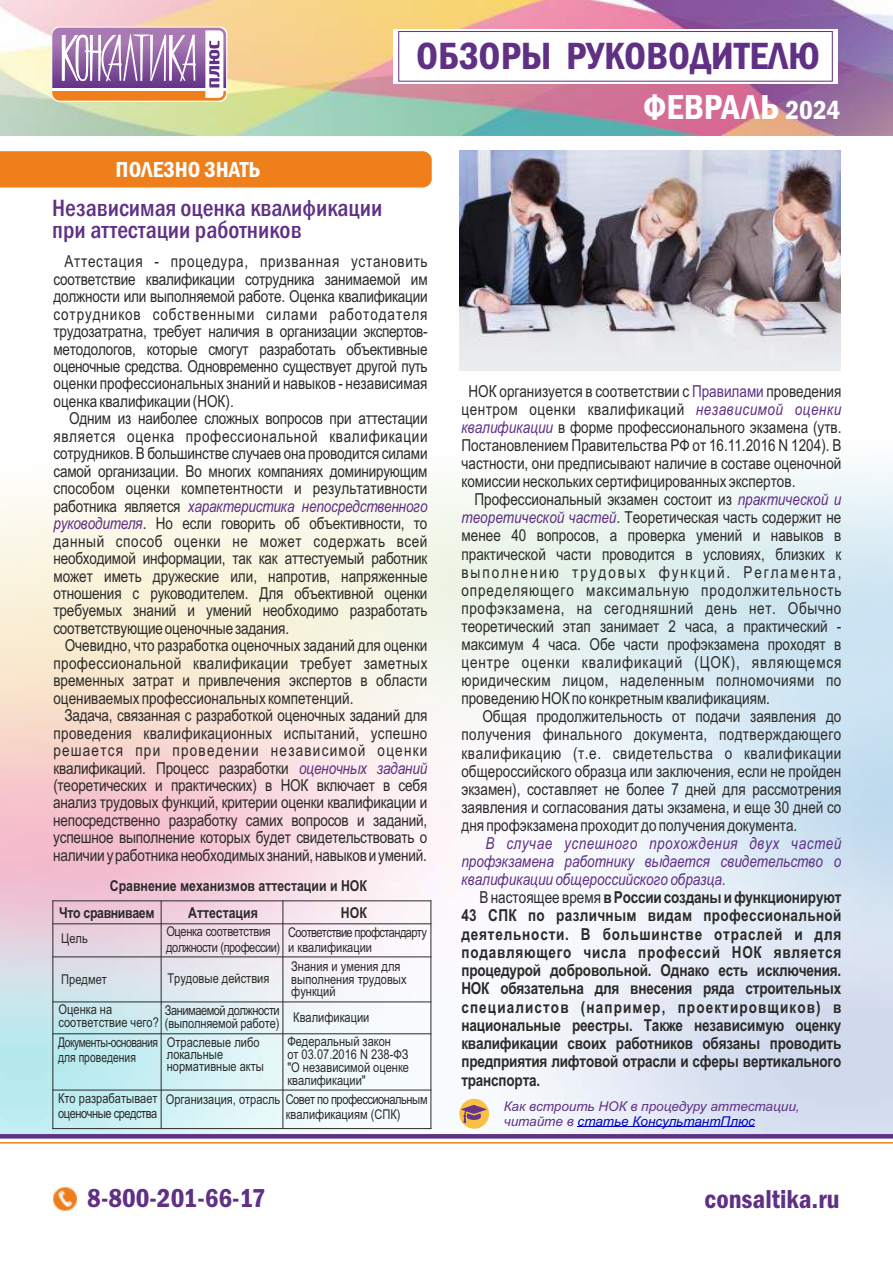
<style>
.page{position:relative;width:893px;height:1263px;background:#fff}
.page>*{position:absolute;margin:0;border:0;box-sizing:border-box;transform-origin:0 0}
.t1{font:600 condensed 39.3px "Franklin Gothic";color:#603085}
.t2{font:600 condensed 36px "Franklin Gothic";color:#fefefe}
.t3{font:600 condensed 26.85px "Franklin Gothic";color:#603085}
.t4{font:500 condensed 24.45px/22.6px "Franklin Gothic";color:#603085}
.t5{font:600 condensed 22.5px "Franklin Gothic";color:#fefefe}
.t6{font:16.5px/17.4px "Arial Narrow";color:#2b2a29;text-align:justify}
.t7{font:700 16.5px/18.3px "Arial Narrow";letter-spacing:-.01em;color:#2b2a29;text-align:justify}
.t8{font:italic 16.5px/18px "Arial Narrow";color:#603085;text-align:justify}
.t9{font:700 15px "Arial Narrow";color:#2b2a29}
.t10{font:700 15px "Arial Narrow";letter-spacing:-.025em;color:#2b2a29}
.t11{font:13.5px/13px "Arial Narrow";color:#2b2a29}
.t12{font:italic 13.5px/14.7px "Arial";color:#603085}
.t13{font:13.5px/15.3px "Arial Narrow";letter-spacing:-.03em;color:#2b2a29}
.t14{font:13.5px/15.3px "Arial Narrow";letter-spacing:-.045em;color:#2b2a29}
.t15{font:13.5px/15.3px "Arial Narrow";letter-spacing:-.035em;color:#2b2a29}
.t16{font:13.5px/15.3px "Arial Narrow";letter-spacing:-.035em;color:#2b2a29;scale:.93 1}
.s1{font-style:italic;color:#603085}
.s2{font-size:27px}
.s3{color:#603085}
.s4{font-weight:400}
.s5{color:#0000c4}
</style>
<div class="page">
<img style="left:0;top:470px;width:893px;height:664px">
<hr style="left:0;top:1142px;width:893px;height:1px;background:#ef7f1a">
<hr style="left:0;top:1134px;width:893px;height:4px;background:#603085">
<img style="left:53px;top:1187px;width:23px;height:25px">
<hr style="left:577px;top:1126px;width:178px;height:1px;background:#0000c4">
<div style="left:0;top:151px;width:432px;height:37px;background:#ef7f1a"></div>
<div style="left:459px;top:1099px;width:30px;height:30px;background:#f8c144;border-radius:50%"></div>
<svg style="left:461px;top:1105px;width:25px;height:18px"></svg>
<img style="left:0;top:0;width:893px;height:136px">
<div style="left:393px;top:29px;width:445px;height:55px;background:#fefefe"></div>
<svg style="left:398px;top:31px;width:435px;height:51px"></svg>
<svg style="left:52px;top:27px;width:175px;height:75px"></svg>
<hr style="left:52px;top:900px;width:1px;height:229px;background:#2b2a29">
<hr style="left:161px;top:900px;width:1px;height:229px;background:#2b2a29">
<hr style="left:282px;top:900px;width:1px;height:229px;background:#2b2a29">
<hr style="left:430px;top:900px;width:1px;height:229px;background:#2b2a29">
<hr style="left:52px;top:1128px;width:379px;height:1px;background:#2b2a29">
<hr style="left:52px;top:1090px;width:379px;height:1px;background:#2b2a29">
<hr style="left:52px;top:1033px;width:379px;height:1px;background:#2b2a29">
<hr style="left:52px;top:1001px;width:379px;height:1px;background:#2b2a29">
<hr style="left:52px;top:956px;width:379px;height:1px;background:#2b2a29">
<hr style="left:52px;top:923px;width:379px;height:1px;background:#2b2a29">
<hr style="left:52px;top:900px;width:379px;height:1px;background:#2b2a29">
<img style="left:459px;top:151px;width:382px;height:219px">
<h1 class="t1" style="left:416px;top:42px;width:405px">ОБЗОРЫ РУКОВОДИТЕЛЮ</h1>
<h3 class="t5" style="left:116px;top:161px;width:146px">ПОЛЕЗНО ЗНАТЬ</h3>
<h3 class="t4" style="left:52px;top:198px;width:332px">Независимая оценка квалификации при аттестации работников</h3>
<p class="t6" style="left:54px;top:254px;width:376px;text-indent:11px">Аттестация - процедура, призванная установить соответствие квалификации сотрудника занимаемой им должности или выполняемой работе. Оценка квалификации сотрудников собственными силами работодателя трудозатратна, требует наличия в организации экспертов&shy;методологов, которые смогут разработать объективные оценочные средства. Одновременно существует другой путь оценки профессиональных знаний и навыков - независимая оценка квалификации (НОК).</p>
<p class="t6" style="left:53px;top:411px;width:376px;text-indent:16px">Одним из наиболее сложных вопросов при аттестации является оценка профессиональной квалификации сотрудников. В большинстве случаев она проводится силами самой организации. Во многих компаниях доминирующим способом оценки компетентности и результативности работника является <span class="s1">характеристика непосредственного руководителя</span>. Но если говорить об объективности, то данный способ оценки не может содержать всей необходимой информации, так как аттестуемый работник может иметь дружеские или, напротив, напряженные отношения с руководителем. Для объективной оценки требуемых знаний и умений необходимо разработать соответствующиеоценочныезадания.</p>
<p class="t6" style="left:53px;top:638px;width:376px;text-indent:11px">Очевидно, что разработка оценочных заданий для оценки профессиональной квалификации требует заметных временных затрат и привлечения экспертов в области оцениваемых профессиональных компетенций.</p>
<p class="t6" style="left:53px;top:708px;width:376px;text-indent:11px">Задача, связанная с разработкой оценочных заданий для проведения квалификационных испытаний, успешно решается при проведении независимой оценки квалификаций. Процесс разработки <span class="s1">оценочных заданий </span>(теоретических и практических) в НОК включает в себя анализ трудовых функций, критерии оценки квалификации и непосредственно разработку самих вопросов и заданий, успешное выполнение которых будет свидетельствовать о наличииу работниканеобходимых знаний, навыковиумений.</p>
<p class="t9" style="left:110px;top:879px;width:259px">Сравнение механизмов аттестации и НОК</p>
<p class="t10" style="left:59px;top:907px;width:97px">Что сравниваем</p>
<p class="t9" style="left:188px;top:906px;width:71px">Аттестация</p>
<p class="t9" style="left:341px;top:907px;width:27px">НОК</p>
<p class="t11" style="left:61px;top:933px;width:28px">Цель</p>
<p class="t13" style="left:166px;top:925px;width:115px">Оценка соответствия должности (профессии)</p>
<p class="t14" style="left:288px;top:925px;width:140px">Соответствие профстандарту и квалификации</p>
<p class="t11" style="left:61px;top:974px;width:47px">Предмет</p>
<p class="t11" style="left:168px;top:973px;width:103px">Трудовые действия</p>
<p class="t11" style="left:291px;top:961px;width:117px">Знания и умения для выполнения трудовых функций</p>
<p class="t11" style="left:59px;top:1004px;width:102px">Оценка на соответствие чего?</p>
<p class="t11" style="left:165px;top:1004px;width:206px">Занимаемой должности<br>(выполняемой работе) Квалификации</p>
<p class="t16" style="left:58px;top:1036px;width:109px">Документы-основания для проведения</p>
<p class="t11" style="left:167px;top:1038px;width:99px;line-height:12px">Отраслевые либо локальные нормативные акты</p>
<p class="t11" style="left:287px;top:1036px;width:123px">Федеральный закон<br>от 03.07.2016 N 238-ФЗ "О независимой оценке квалификации"</p>
<p class="t15" style="left:58px;top:1092px;width:101px">Кто разрабатывает оценочные средства</p>
<p class="t11" style="left:286px;top:1092px;width:143px;line-height:15.3px;text-indent:-120px">Организация, отрасль Совет по профессиональным квалификациям (СПК)</p>
<h2 class="t2" style="left:643px;top:93px;width:199px">ФЕВРАЛЬ <span class="s2">2024</span></h2>
<p class="t6" style="left:461px;top:383px;width:381px;line-height:18.1px;text-indent:7px">НОК организуется в соответствии с <span class="s3">Правилами</span> проведения центром оценки квалификаций <span class="s1">независимой оценки квалификации</span> в форме профессионального экзамена (утв.<br>Постановлением Правительства РФ от 16.11.2016 N 1204). В частности, они предписывают наличие в составе оценочной комиссии нескольких сертифицированных экспертов.</p>
<p class="t6" style="left:461px;top:492px;width:381px;line-height:18.1px;text-indent:13px">Профессиональный экзамен состоит из <span class="s1">практической и теоретической частей</span>. Теоретическая часть содержит не менее 40 вопросов, а проверка умений и навыков в практической части проводится в условиях, близких к выполнению трудовых функций. Регламента, определяющего максимальную продолжительность профэкзамена, на сегодняшний день нет. Обычно теоретический этап занимает 2 часа, а практический - максимум 4 часа. Обе части профэкзамена проходят в центре оценки квалификаций (ЦОК), являющемся юридическим лицом, наделенным полномочиями по проведению НОК по конкретным квалификациям.</p>
<p class="t6" style="left:461px;top:709px;width:381px;line-height:18.1px;text-indent:21px">Общая продолжительность от подачи заявления до получения финального документа, подтверждающего квалификацию (т.е. свидетельства о квалификации общероссийского образца или заключения, если не пройден экзамен), составляет не более 7 дней для рассмотрения заявления и согласования даты экзамена, и еще 30 дней со дня профэкзамена проходит до получения документа.</p>
<p class="t8" style="left:461px;top:835px;width:381px;text-indent:24px">В случае успешного прохождения двух частей профэкзамена работнику выдается свидетельство о квалификации общероссийского образца.</p>
<p class="t7" style="left:461px;top:889px;width:382px;text-indent:18px"><span class="s4">В настоящее время</span> вРоссиисозданыифункционируют 43 СПК по различным видам профессиональной деятельности. В большинстве отраслей и для подавляющего числа профессий НОК является процедурой добровольной. Однако есть исключения.<br>НОК обязательна для внесения ряда строительных специалистов (например, проектировщиков) в национальные реестры. Также независимую оценку квалификации своих работников обязаны проводить предприятия лифтовой отрасли и сферы вертикального транспорта.</p>
<p class="t12" style="left:504px;top:1100px;width:297px">Как встроить НОК в процедуру аттестации, читайте в <span class="s5">статье КонсультантПлюс</span></p>
<h3 class="t3" style="left:87px;top:1188px;width:180px">8-800-201-66-17</h3>
<h3 class="t3" style="left:704px;top:1189px;width:137px">consaltika.ru</h3>
</div>
